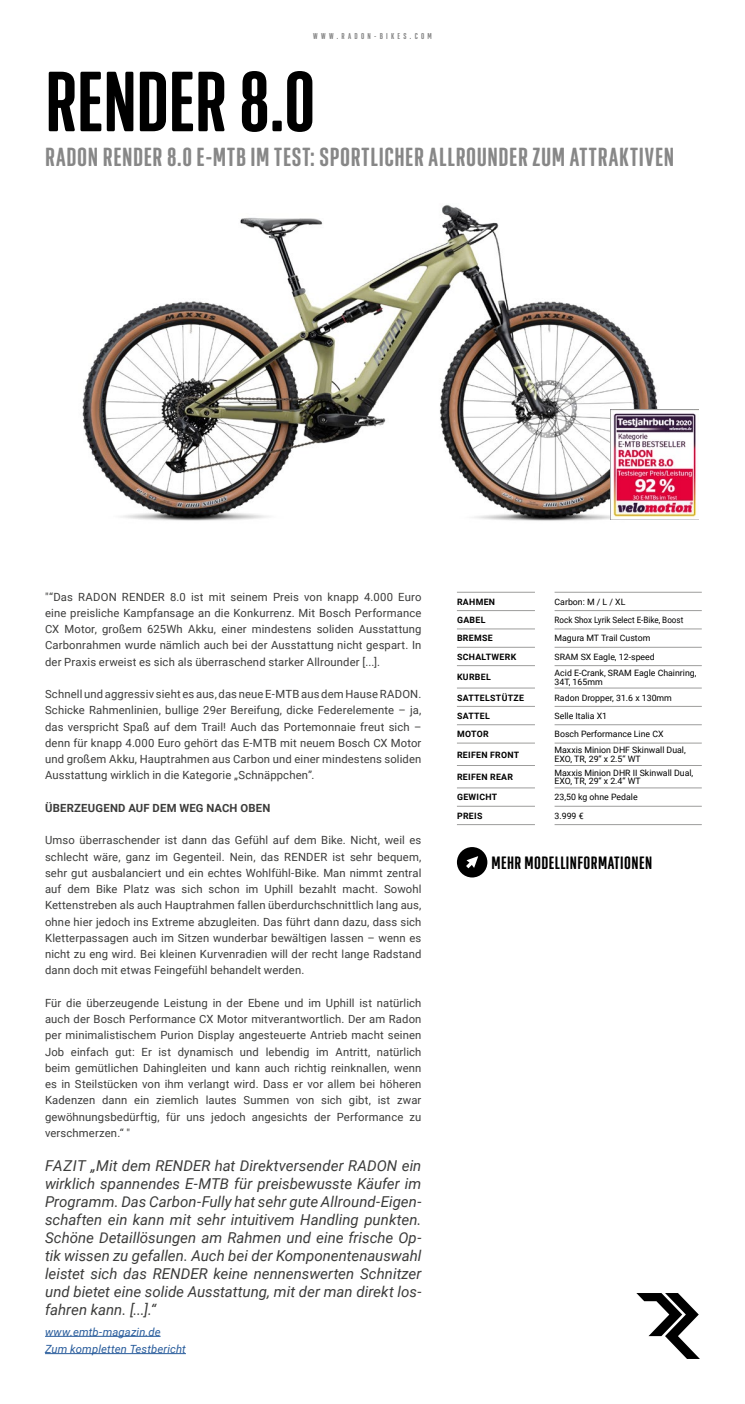
<style>
.page{position:relative;width:745px;height:1404px;background:#fff}
.page>*{position:absolute;margin:0;border:0;box-sizing:border-box;transform-origin:0 0}
.t1{font:600 87.5px "Geogrotesque X Comp";letter-spacing:-.005em;color:#000}
.t2{font:600 26.88px "Geogrotesque X Comp";letter-spacing:.025em;color:#878787}
.t3{font:600 18.38px "Geogrotesque X Comp";letter-spacing:.025em;color:#000}
.t4{font:italic 15px/18px "Roboto";color:#3c3c3b;text-align:justify}
.t5{font:11.25px/16.2px "Roboto";letter-spacing:.01em;color:#3c3c3b;text-align:justify}
.t6{font:italic 11.25px/17.2px "Roboto";letter-spacing:.01em;color:#275b9b}
.t7{font:700 11.25px "Roboto";letter-spacing:.02em;color:#3c3c3b}
.t8{font:8.75px/8.8px "Roboto";color:#000}
.t9{font:700 8.75px "Roboto";letter-spacing:.035em;color:#000}
.t10{font:8.75px "Roboto";color:#000;scale:.92 1}
.t11{font:600 8.75px "Geogrotesque X Comp";letter-spacing:.375em;color:#878787}
</style>
<div class="page">
<hr style="left:456px;top:592px;width:78px;height:1px;background:#9d9d9c">
<hr style="left:456px;top:610px;width:78px;height:1px;background:#9d9d9c">
<hr style="left:456px;top:628px;width:78px;height:1px;background:#9d9d9c">
<hr style="left:456px;top:647px;width:78px;height:1px;background:#9d9d9c">
<hr style="left:456px;top:665px;width:78px;height:1px;background:#9d9d9c">
<hr style="left:456px;top:687px;width:78px;height:1px;background:#9d9d9c">
<hr style="left:456px;top:706px;width:78px;height:1px;background:#9d9d9c">
<hr style="left:456px;top:724px;width:78px;height:1px;background:#9d9d9c">
<hr style="left:456px;top:742px;width:78px;height:1px;background:#9d9d9c">
<hr style="left:456px;top:765px;width:78px;height:1px;background:#9d9d9c">
<hr style="left:456px;top:787px;width:78px;height:1px;background:#9d9d9c">
<hr style="left:456px;top:806px;width:78px;height:1px;background:#9d9d9c">
<hr style="left:456px;top:824px;width:78px;height:1px;background:#9d9d9c">
<hr style="left:554px;top:592px;width:147px;height:1px;background:#9d9d9c">
<hr style="left:554px;top:610px;width:147px;height:1px;background:#9d9d9c">
<hr style="left:554px;top:628px;width:147px;height:1px;background:#9d9d9c">
<hr style="left:554px;top:647px;width:147px;height:1px;background:#9d9d9c">
<hr style="left:554px;top:665px;width:147px;height:1px;background:#9d9d9c">
<hr style="left:554px;top:687px;width:147px;height:1px;background:#9d9d9c">
<hr style="left:554px;top:706px;width:147px;height:1px;background:#9d9d9c">
<hr style="left:554px;top:724px;width:147px;height:1px;background:#9d9d9c">
<hr style="left:554px;top:742px;width:147px;height:1px;background:#9d9d9c">
<hr style="left:554px;top:765px;width:147px;height:1px;background:#9d9d9c">
<hr style="left:554px;top:787px;width:147px;height:1px;background:#9d9d9c">
<hr style="left:554px;top:806px;width:147px;height:1px;background:#9d9d9c">
<hr style="left:554px;top:824px;width:147px;height:1px;background:#9d9d9c">
<img style="left:82px;top:205px;width:611px;height:316px">
<hr style="left:45px;top:1335px;width:115px;height:1px;background:#275b9b">
<hr style="left:45px;top:1353px;width:141px;height:1px;background:#275b9b">
<svg style="left:456px;top:847px;width:31px;height:30px"></svg>
<svg style="left:636px;top:1293px;width:63px;height:65px"></svg>
<img style="left:609px;top:410px;width:89px;height:109px">
<p class="t11" style="left:313px;top:30px;width:120px">WWW.RADON-BIKES.COM</p>
<h1 class="t1" style="left:45px;top:47px;width:272px">RENDER 8.0</h1>
<h2 class="t2" style="left:45px;top:140px;width:630px">RADON RENDER 8.0 E-MTB IM TEST: SPORTLICHER ALLROUNDER ZUM ATTRAKTIVEN</h2>
<p class="t5" style="left:45px;top:588px;width:377px">"“Das RADON RENDER 8.0 ist mit seinem Preis von knapp 4.000 Euro eine preisliche Kampfansage an die Konkurrenz. Mit Bosch Performance CX Motor, großem 625Wh Akku, einer mindestens soliden Ausstattung Carbonrahmen wurde nämlich auch bei der Ausstattung nicht gespart. In der Praxis erweist es sich als überraschend starker Allrounder [...].</p>
<p class="t5" style="left:45px;top:685px;width:377px">Schnell und aggressiv sieht es aus, das neue E-MTB aus dem Hause RADON.<br>Schicke Rahmenlinien, bullige 29er Bereifung, dicke Federelemente – ja, das verspricht Spaß auf dem Trail! Auch das Portemonnaie freut sich – denn für knapp 4.000 Euro gehört das E-MTB mit neuem Bosch CX Motor und großem Akku, Hauptrahmen aus Carbon und einer mindestens soliden Ausstattung wirklich in die Kategorie „Schnäppchen”.</p>
<p class="t7" style="left:45px;top:799px;width:227px">ÜBERZEUGEND AUF DEM WEG NACH OBEN</p>
<p class="t5" style="left:45px;top:831px;width:377px">Umso überraschender ist dann das Gefühl auf dem Bike. Nicht, weil es schlecht wäre, ganz im Gegenteil. Nein, das RENDER ist sehr bequem, sehr gut ausbalanciert und ein echtes Wohlfühl-Bike. Man nimmt zentral auf dem Bike Platz was sich schon im Uphill bezahlt macht. Sowohl Kettenstreben als auch Hauptrahmen fallen überdurchschnittlich lang aus, ohne hier jedoch ins Extreme abzugleiten. Das führt dann dazu, dass sich Kletterpassagen auch im Sitzen wunderbar bewältigen lassen – wenn es nicht zu eng wird. Bei kleinen Kurvenradien will der recht lange Radstand dann doch mit etwas Feingefühl behandelt werden.</p>
<p class="t5" style="left:45px;top:994px;width:377px">Für die überzeugende Leistung in der Ebene und im Uphill ist natürlich auch der Bosch Performance CX Motor mitverantwortlich. Der am Radon per minimalistischem Purion Display angesteuerte Antrieb macht seinen Job einfach gut: Er ist dynamisch und lebendig im Antritt, natürlich beim gemütlichen Dahingleiten und kann auch richtig reinknallen, wenn es in Steilstücken von ihm verlangt wird. Dass er vor allem bei höheren Kadenzen dann ein ziemlich lautes Summen von sich gibt, ist zwar gewöhnungsbedürftig, für uns jedoch angesichts der Performance zu verschmerzen.“ "</p>
<p class="t4" style="left:45px;top:1156px;width:377px">FAZIT „Mit dem RENDER hat Direktversender RADON ein wirklich spannendes E-MTB für preisbewusste Käufer im Programm. Das Carbon-Fully hat sehr gute Allround-Eigen&shy;schaften ein kann mit sehr intuitivem Handling punkten.<br>Schöne Detaillösungen am Rahmen und eine frische Op&shy;tik wissen zu gefallen. Auch bei der Komponentenauswahl leistet sich das RENDER keine nennenswerten Schnitzer und bietet eine solide Ausstattung, mit der man direkt los&shy;fahren kann. [...].“</p>
<p class="t6" style="left:45px;top:1322px;width:142px">www.emtb-magazin.de<br>Zum kompletten Testbericht</p>
<p class="t9" style="left:457px;top:595px;width:39px">RAHMEN</p>
<p class="t8" style="left:554px;top:597px;width:72px">Carbon: M / L / XL</p>
<p class="t9" style="left:457px;top:613px;width:30px">GABEL</p>
<p class="t10" style="left:554px;top:613px;width:141px">Rock Shox Lyrik Select E-Bike, Boost</p>
<p class="t9" style="left:457px;top:632px;width:37px">BREMSE</p>
<p class="t8" style="left:554px;top:633px;width:97px">Magura MT Trail Custom</p>
<p class="t9" style="left:457px;top:650px;width:61px">SCHALTWERK</p>
<p class="t8" style="left:554px;top:652px;width:102px">SRAM SX Eagle, 12-speed</p>
<p class="t9" style="left:457px;top:670px;width:35px">KURBEL</p>
<p class="t8" style="left:554px;top:668px;width:143px">Acid E-Crank, SRAM Eagle Chainring,<br>34T, 165mm</p>
<p class="t9" style="left:457px;top:691px;width:68px">SATTELSTÜTZE</p>
<p class="t8" style="left:554px;top:692px;width:119px">Radon Dropper, 31.6 x 130mm</p>
<p class="t9" style="left:457px;top:709px;width:34px">SATTEL</p>
<p class="t8" style="left:554px;top:711px;width:54px">Selle Italia X1</p>
<p class="t9" style="left:457px;top:728px;width:33px">MOTOR</p>
<p class="t8" style="left:554px;top:729px;width:110px">Bosch Performance Line CX</p>
<p class="t9" style="left:457px;top:748px;width:64px">REIFEN FRONT</p>
<p class="t8" style="left:554px;top:745px;width:133px">Maxxis Minion DHF Skinwall Dual,<br>EXO, TR, 29“ x 2.5“ WT</p>
<p class="t9" style="left:457px;top:770px;width:57px">REIFEN REAR</p>
<p class="t8" style="left:554px;top:767px;width:140px">Maxxis Minion DHR II Skinwall Dual,<br>EXO, TR, 29“ x 2.4“ WT</p>
<p class="t9" style="left:457px;top:791px;width:42px">GEWICHT</p>
<p class="t8" style="left:554px;top:792px;width:84px">23,50 kg ohne Pedale</p>
<p class="t9" style="left:457px;top:809px;width:27px">PREIS</p>
<p class="t8" style="left:554px;top:810px;width:31px">3.999 €</p>
<h3 class="t3" style="left:491px;top:851px;width:162px">MEHR MODELLINFORMATIONEN</h3>
</div>
